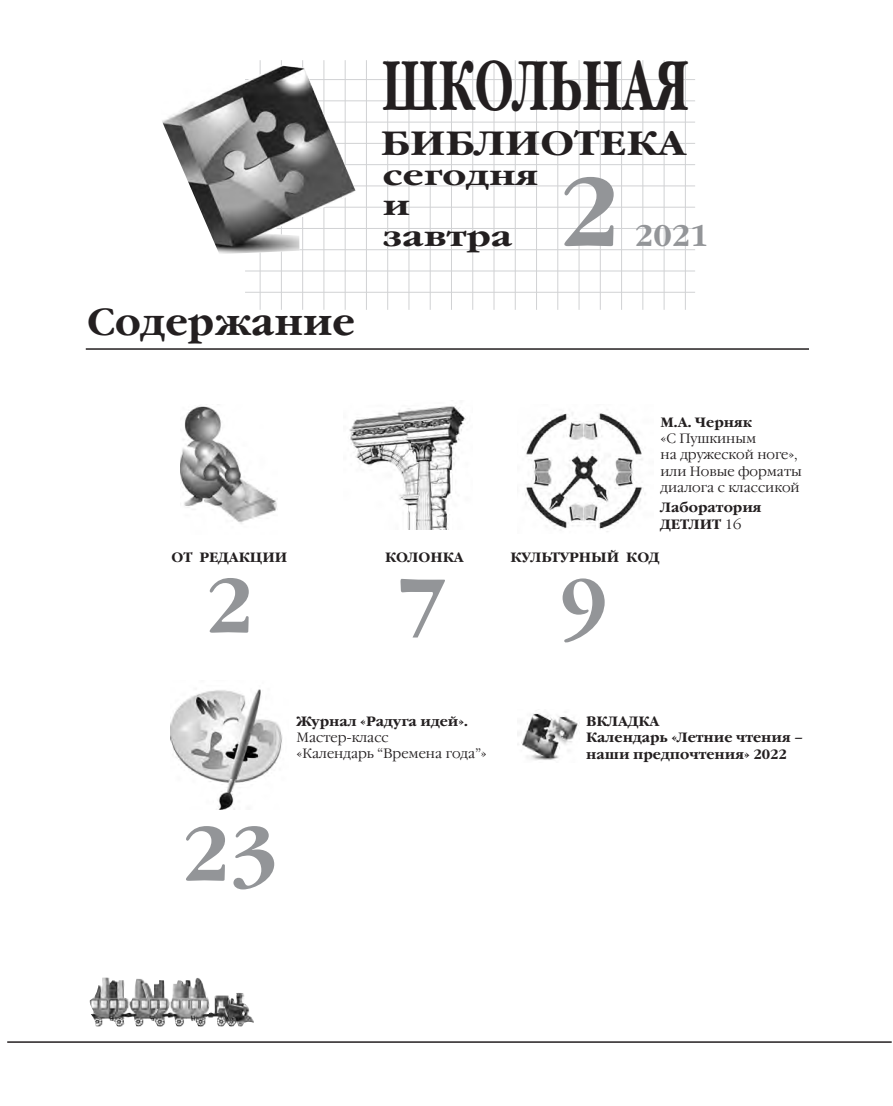
<style>
.page{position:relative;width:893px;height:1106px;background:#fff}
.page>*{position:absolute;margin:0;border:0;box-sizing:border-box;transform-origin:0 0}
.t1{font:700 96.75px "Garamond C";color:#939598}
.t2{font:700 76.5px "Garamond C";color:#939598}
.t3{font:700 69.6px "Garamond C";color:#231f20;scale:.64 1}
.t4{font:700 37.5px "Garamond C";color:#231f20}
.t5{font:700 33.6px "Garamond C";color:#231f20;scale:1.14 1}
.t6{font:700 29.7px "Garamond C";color:#939598}
.t7{font:700 28.05px/30.6px "Garamond C";color:#231f20;scale:1.24 1}
.t8{font:700 13.5px/16.2px "Garamond C";color:#231f20}
.t9{font:300 13.5px/16.2px "Garamond C";color:#231f20}
.s1{font-weight:300}
</style>
<div class="page">
<hr style="left:245px;top:79px;width:450px;height:1px;background:#d1d2d4">
<hr style="left:245px;top:100px;width:450px;height:1px;background:#d1d2d4">
<hr style="left:245px;top:122px;width:450px;height:1px;background:#d1d2d4">
<hr style="left:245px;top:143px;width:450px;height:1px;background:#d1d2d4">
<hr style="left:245px;top:164px;width:450px;height:1px;background:#d1d2d4">
<hr style="left:245px;top:185px;width:450px;height:1px;background:#d1d2d4">
<hr style="left:245px;top:207px;width:450px;height:1px;background:#d1d2d4">
<hr style="left:245px;top:228px;width:450px;height:1px;background:#d1d2d4">
<hr style="left:245px;top:249px;width:450px;height:1px;background:#d1d2d4">
<hr style="left:245px;top:271px;width:450px;height:1px;background:#d1d2d4">
<hr style="left:245px;top:292px;width:450px;height:1px;background:#d1d2d4">
<hr style="left:260px;top:60px;width:1px;height:250px;background:#d1d2d4">
<hr style="left:281px;top:60px;width:1px;height:250px;background:#d1d2d4">
<hr style="left:302px;top:60px;width:1px;height:250px;background:#d1d2d4">
<hr style="left:324px;top:60px;width:1px;height:250px;background:#d1d2d4">
<hr style="left:345px;top:60px;width:1px;height:250px;background:#d1d2d4">
<hr style="left:366px;top:60px;width:1px;height:250px;background:#d1d2d4">
<hr style="left:387px;top:60px;width:1px;height:250px;background:#d1d2d4">
<hr style="left:409px;top:60px;width:1px;height:250px;background:#d1d2d4">
<hr style="left:430px;top:60px;width:1px;height:250px;background:#d1d2d4">
<hr style="left:451px;top:60px;width:1px;height:250px;background:#d1d2d4">
<hr style="left:472px;top:60px;width:1px;height:250px;background:#d1d2d4">
<hr style="left:494px;top:60px;width:1px;height:250px;background:#d1d2d4">
<hr style="left:515px;top:60px;width:1px;height:250px;background:#d1d2d4">
<hr style="left:536px;top:60px;width:1px;height:250px;background:#d1d2d4">
<hr style="left:557px;top:60px;width:1px;height:250px;background:#d1d2d4">
<hr style="left:579px;top:60px;width:1px;height:250px;background:#d1d2d4">
<hr style="left:600px;top:60px;width:1px;height:250px;background:#d1d2d4">
<hr style="left:621px;top:60px;width:1px;height:250px;background:#d1d2d4">
<hr style="left:642px;top:60px;width:1px;height:250px;background:#d1d2d4">
<hr style="left:664px;top:60px;width:1px;height:250px;background:#d1d2d4">
<hr style="left:685px;top:60px;width:1px;height:250px;background:#d1d2d4">
<img style="left:162px;top:64px;width:194px;height:190px">
<hr style="left:7px;top:1041px;width:885px;height:1px;background:#231f20">
<img style="left:90px;top:977px;width:164px;height:49px">
<img style="left:525px;top:412px;width:121px;height:120px">
<img style="left:349px;top:405px;width:117px;height:124px">
<hr style="left:86px;top:348px;width:723px;height:2px;background:#231f20">
<img style="left:170px;top:689px;width:113px;height:120px">
<img style="left:181px;top:406px;width:96px;height:118px">
<img style="left:517px;top:713px;width:63px;height:47px">
<h3 class="t4" style="left:87px;top:300px;width:269px">Содержание</h3>
<h3 class="t3" style="left:382px;top:47px;width:482px">ШКОЛЬНАЯ</h3>
<h3 class="t5" style="left:381px;top:124px;width:269px">БИБЛИОТЕКА</h3>
<h3 class="t7" style="left:383px;top:161px;width:127px">сегодня и завтра</h3>
<h1 class="t1" style="left:559px;top:158px;width:61px">2</h1>
<h3 class="t6" style="left:635px;top:219px;width:75px">2021</h3>
<p class="t8" style="left:172px;top:550px;width:117px">ОТ РЕДАКЦИИ</p>
<h2 class="t2" style="left:206px;top:563px;width:49px">2</h2>
<p class="t8" style="left:385px;top:550px;width:80px">КОЛОНКА</p>
<h2 class="t2" style="left:399px;top:563px;width:49px">7</h2>
<p class="t8" style="left:660px;top:415px;width:93px">М.А. Черняк</p>
<p class="t9" style="left:660px;top:431px;width:143px">«С Пушкиным<br>на дружеской ноге», или Новые форматы диалога с классикой</p>
<p class="t8" style="left:660px;top:500px;width:103px">Лаборатория<br>ДЕТЛИТ <span class="s1">16</span></p>
<p class="t8" style="left:510px;top:550px;width:151px">КУЛЬТУРНЫЙ КОД</p>
<h2 class="t2" style="left:560px;top:563px;width:49px">9</h2>
<p class="t8" style="left:297px;top:713px;width:173px">Журнал «Радуга идей».</p>
<p class="t9" style="left:297px;top:729px;width:192px">Мастер-класс<br>«Календарь “Времена года”»</p>
<h2 class="t2" style="left:182px;top:811px;width:96px">23</h2>
<p class="t8" style="left:586px;top:713px;width:218px">ВКЛАДКА<br>Календарь «Летние чтения – наши предпочтения» 2022</p>
</div>
